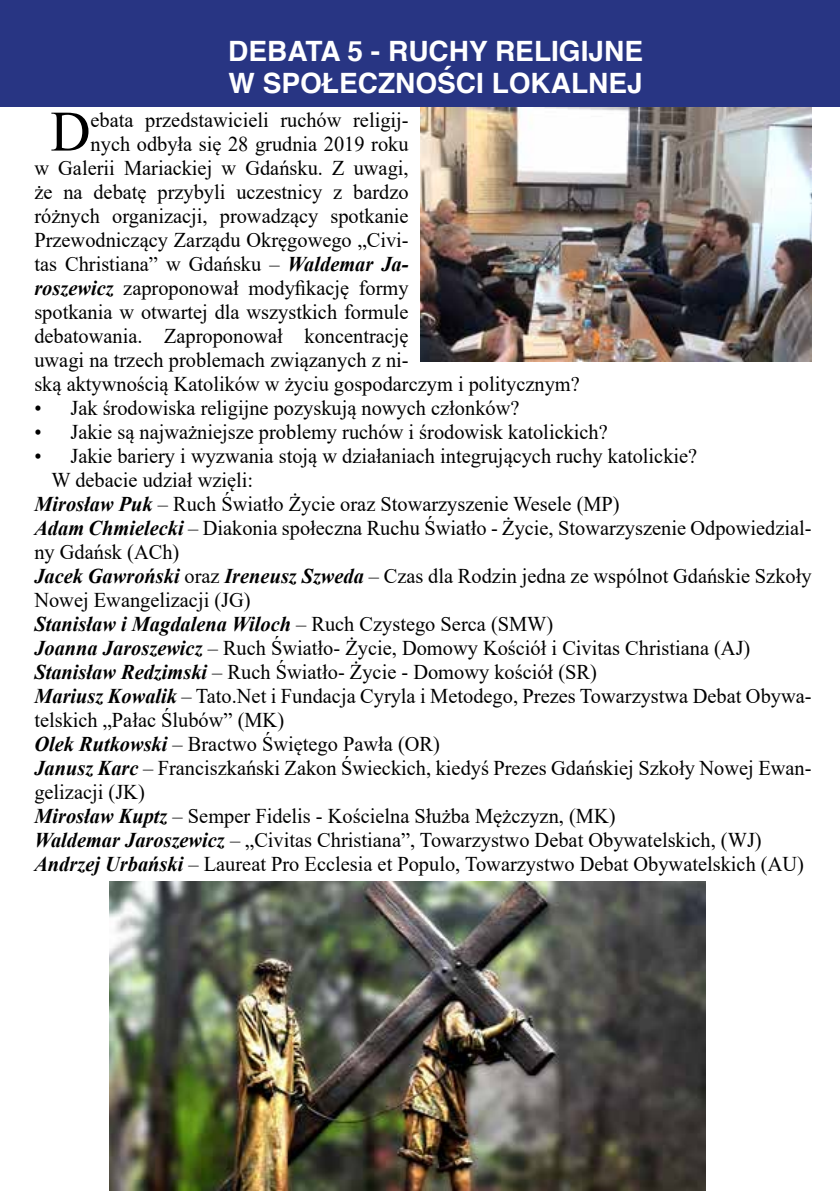
<style>
.page{position:relative;width:840px;height:1191px;background:#fff}
.page>*{position:absolute;margin:0;border:0;box-sizing:border-box;transform-origin:0 0}
.t1{font:57.2px "Times New Roman";color:#000}
.t2{font:700 28px/32px "Helvetica";color:#fff}
.t3{font:21px "Times New Roman";color:#000}
.t4{font:italic 700 21px "Times New Roman";color:#000}
.s1{font-weight:700;font-style:italic}
.s2{font-weight:400;font-style:normal}
</style>
<div class="page">
<div style="left:0;top:0;width:839px;height:107px;background:#283583"></div>
<img style="left:420px;top:108px;width:391px;height:253px">
<img style="left:109px;top:882px;width:595px;height:309px">
<h2 class="t2" style="left:228px;top:35px;width:416px">DEBATA 5 - RUCHY RELIGIJNE<br>W SPOŁECZNOŚCI LOKALNEJ</h2>
<h1 class="t1" style="left:50px;top:91px;width:42px">D</h1>
<p class="t3" style="left:91px;top:105px;width:319px">ebata przedstawicieli ruchów religij-</p>
<p class="t3" style="left:91px;top:129px;width:319px">nych odbyła się 28 grudnia 2019 roku</p>
<p class="t3" style="left:34px;top:153px;width:375px">w Galerii Mariackiej w Gdańsku. Z uwagi,</p>
<p class="t3" style="left:34px;top:177px;width:375px">że na debatę przybyli uczestnicy z bardzo</p>
<p class="t3" style="left:34px;top:201px;width:375px">różnych organizacji, prowadzący spotkanie</p>
<p class="t3" style="left:34px;top:225px;width:375px">Przewodniczący Zarządu Okręgowego „Civi-</p>
<p class="t3" style="left:34px;top:249px;width:375px">tas Christiana” w Gdańsku – <span class="s1">Waldemar Ja-</span></p>
<p class="t3" style="left:34px;top:273px;width:375px"><span class="s1">roszewicz</span> zaproponował modyfikację formy</p>
<p class="t3" style="left:34px;top:297px;width:375px">spotkania w otwartej dla wszystkich formule</p>
<p class="t3" style="left:34px;top:321px;width:375px">debatowania. Zaproponował koncentrację</p>
<p class="t3" style="left:34px;top:345px;width:375px">uwagi na trzech problemach związanych z ni-</p>
<p class="t3" style="left:34px;top:369px;width:546px">ską aktywnością Katolików w życiu gospodarczym i politycznym?</p>
<p class="t3" style="left:34px;top:393px;width:486px">• Jak środowiska religijne pozyskują nowych członków?</p>
<p class="t3" style="left:34px;top:417px;width:574px">• Jakie są najważniejsze problemy ruchów i środowisk katolickich?</p>
<p class="t3" style="left:34px;top:441px;width:664px">• Jakie bariery i wyzwania stoją w działaniach integrujących ruchy katolickie?</p>
<p class="t3" style="left:51px;top:465px;width:203px">W debacie udział wzięli:</p>
<p class="t3" style="left:34px;top:489px;width:586px"><span class="s1">Mirosław Puk</span> – Ruch Światło Życie oraz Stowarzyszenie Wesele (MP)</p>
<p class="t3" style="left:34px;top:513px;width:778px"><span class="s1">Adam Chmielecki</span> – Diakonia społeczna Ruchu Światło - Życie, Stowarzyszenie Odpowiedzial-</p>
<p class="t3" style="left:34px;top:537px;width:146px">ny Gdańsk (ACh)</p>
<p class="t3" style="left:34px;top:561px;width:778px"><span class="s1">Jacek Gawroński</span> oraz <span class="s1">Ireneusz Szweda</span> – Czas dla Rodzin jedna ze wspólnot Gdańskie Szkoły</p>
<p class="t3" style="left:34px;top:585px;width:218px">Nowej Ewangelizacji (JG)</p>
<p class="t4" style="left:34px;top:609px;width:520px">Stanisław i Magdalena Wiloch <span class="s2">– Ruch Czystego Serca (SMW)</span></p>
<p class="t3" style="left:34px;top:633px;width:717px"><span class="s1">Joanna Jaroszewicz</span> – Ruch Światło- Życie, Domowy Kościół i Civitas Christiana (AJ)</p>
<p class="t3" style="left:34px;top:657px;width:563px"><span class="s1">Stanisław Redzimski</span> – Ruch Światło- Życie - Domowy kościół (SR)</p>
<p class="t3" style="left:34px;top:681px;width:778px"><span class="s1">Mariusz Kowalik</span> – Tato.Net i Fundacja Cyryla i Metodego, Prezes Towarzystwa Debat Obywa-</p>
<p class="t3" style="left:34px;top:705px;width:251px">telskich „Pałac Ślubów” (MK)</p>
<p class="t3" style="left:34px;top:729px;width:407px"><span class="s1">Olek Rutkowski</span> – Bractwo Świętego Pawła (OR)</p>
<p class="t3" style="left:34px;top:753px;width:778px"><span class="s1">Janusz Karc</span> – Franciszkański Zakon Świeckich, kiedyś Prezes Gdańskiej Szkoły Nowej Ewan-</p>
<p class="t3" style="left:34px;top:777px;width:112px">gelizacji (JK)</p>
<p class="t3" style="left:34px;top:801px;width:582px"><span class="s1">Mirosław Kuptz</span> – Semper Fidelis - Kościelna Służba Mężczyzn, (MK)</p>
<p class="t3" style="left:34px;top:825px;width:728px"><span class="s1">Waldemar Jaroszewicz</span> – „Civitas Christiana”, Towarzystwo Debat Obywatelskich, (WJ)</p>
<p class="t3" style="left:34px;top:849px;width:770px"><span class="s1">Andrzej Urbański</span> – Laureat Pro Ecclesia et Populo, Towarzystwo Debat Obywatelskich (AU)</p>
</div>
